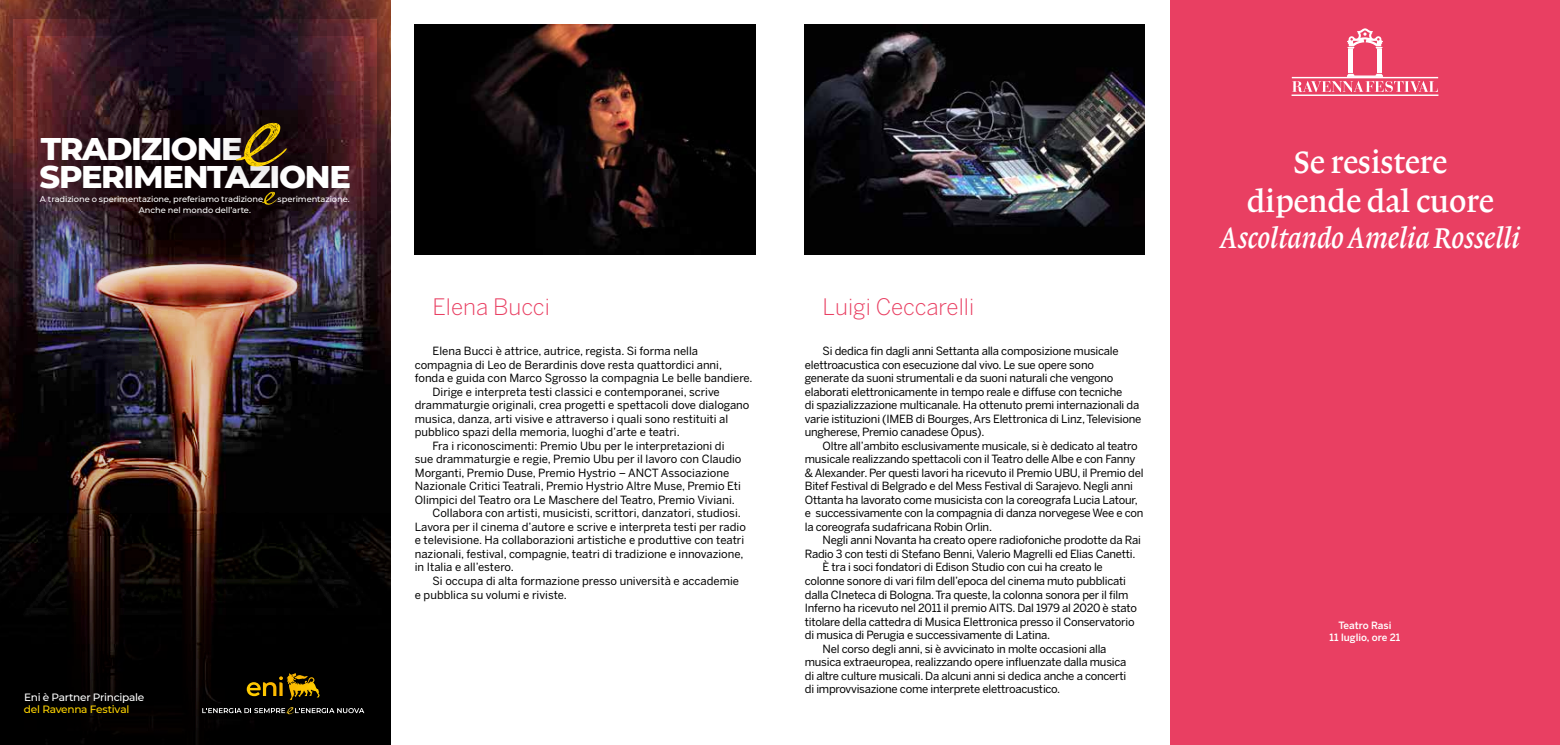
<style>
.page{position:relative;width:1560px;height:745px;background:#fff}
.page>*{position:absolute;margin:0;border:0;box-sizing:border-box;transform-origin:0 0}
.t1{font:32.5px/39px "Lexicon No 1 Roman B";letter-spacing:-.01em;color:#fff;text-align:center;scale:.96 1}
.t2{font:800 32px "Montserrat";letter-spacing:-.04em;color:#fff}
.t3{font:30px "Lexicon No 1 Italic B";letter-spacing:-.01em;color:#fff;scale:.96 1}
.t4{font:300 22.5px "Benton Sans";color:#e93f62}
.t5{font:11.25px/13.5px "Benton Sans";letter-spacing:-.02em;color:#000}
.t6{font:11.25px "Benton Sans";color:#000}
.t7{font:500 10.62px "Montserrat";letter-spacing:-.03em;color:#fff}
.t8{font:500 10.62px "Montserrat";letter-spacing:-.025em;color:#ffd500}
.t9{font:500 10px/12px "Benton Sans";color:#fff;text-align:center}
.t10{font:500 8.38px "Montserrat";letter-spacing:-.005em;color:#fff}
</style>
<div class="page">
<div style="left:1169px;top:0;width:390px;height:744px;background:#e93f62"></div>
<svg style="left:1377px;top:49px;width:3px;height:24px"></svg>
<svg style="left:1347px;top:28px;width:35px;height:21px"></svg>
<hr style="left:1348px;top:49px;width:4px;height:24px;background:#fff">
<svg style="left:1291px;top:74px;width:147px;height:22px"></svg>
<svg style="left:0;top:0;width:390px;height:744px;background:#1f0e0e"></svg>
<svg style="left:13px;top:19px;width:363px;height:708px;background:#1e0d0f"></svg>
<img style="left:27px;top:36px;width:336px;height:672px">
<img style="left:286px;top:672px;width:22px;height:11px">
<svg style="left:247px;top:676px;width:36px;height:19px"></svg>
<svg style="left:202px;top:706px;width:162px;height:7px"></svg>
<div style="left:213px;top:95px;width:97px;height:99px;background:#000;opacity:.65"></div>
<svg style="left:235px;top:122px;width:52px;height:44px;background:#523c0b"></svg>
<div style="left:255px;top:184px;width:29px;height:29px;background:#000;opacity:.65"></div>
<svg style="left:261px;top:191px;width:16px;height:14px"></svg>
<img style="left:415px;top:25px;width:340px;height:229px">
<img style="left:804px;top:25px;width:340px;height:229px">
<h2 class="t2" style="left:41px;top:125px;width:203px">TRADIZIONE</h2>
<p class="t10" style="left:40px;top:193px;width:225px">A tradizione o sperimentazione, preferiamo tradizione</p>
<p class="t10" style="left:277px;top:193px;width:74px">sperimentazione.</p>
<p class="t10" style="left:139px;top:204px;width:113px">Anche nel mondo dell’arte.</p>
<h2 class="t2" style="left:40px;top:153px;width:313px">SPERIMENTAZIONE</h2>
<p class="t7" style="left:24px;top:689px;width:122px">Eni è Partner Principale</p>
<p class="t8" style="left:24px;top:701px;width:107px">del Ravenna Festival</p>
<h3 class="t4" style="left:432px;top:293px;width:119px">Elena Bucci</h3>
<p class="t6" style="left:432px;top:344px;width:267px">Elena Bucci è attrice, autrice, regista. Si forma nella</p>
<p class="t6" style="left:415px;top:358px;width:309px">compagnia di Leo de Berardinis dove resta quattordici anni,</p>
<p class="t6" style="left:415px;top:371px;width:339px">fonda e guida con Marco Sgrosso la compagnia Le belle bandiere.</p>
<p class="t6" style="left:432px;top:385px;width:289px">Dirige e interpreta testi classici e contemporanei, scrive</p>
<p class="t6" style="left:415px;top:398px;width:336px">drammaturgie originali, crea progetti e spettacoli dove dialogano</p>
<p class="t6" style="left:415px;top:412px;width:315px">musica, danza, arti visive e attraverso i quali sono restituiti al</p>
<p class="t6" style="left:415px;top:425px;width:266px">pubblico spazi della memoria, luoghi d’arte e teatri.</p>
<p class="t6" style="left:432px;top:439px;width:293px">Fra i riconoscimenti: Premio Ubu per le interpretazioni di</p>
<p class="t6" style="left:415px;top:452px;width:328px">sue drammaturgie e regie, Premio Ubu per il lavoro con Claudio</p>
<p class="t6" style="left:415px;top:466px;width:316px">Morganti, Premio Duse, Premio Hystrio – ANCT Associazione</p>
<p class="t6" style="left:415px;top:479px;width:328px">Nazionale Critici Teatrali, Premio Hystrio Altre Muse, Premio Eti</p>
<p class="t6" style="left:415px;top:493px;width:321px">Olimpici del Teatro ora Le Maschere del Teatro, Premio Viviani.</p>
<p class="t6" style="left:432px;top:506px;width:310px">Collabora con artisti, musicisti, scrittori, danzatori, studiosi.</p>
<p class="t6" style="left:415px;top:520px;width:332px">Lavora per il cinema d’autore e scrive e interpreta testi per radio</p>
<p class="t6" style="left:415px;top:533px;width:331px">e televisione. Ha collaborazioni artistiche e produttive con teatri</p>
<p class="t6" style="left:415px;top:547px;width:330px">nazionali, festival, compagnie, teatri di tradizione e innovazione,</p>
<p class="t6" style="left:415px;top:560px;width:100px">in Italia e all’estero.</p>
<p class="t6" style="left:432px;top:574px;width:308px">Si occupa di alta formazione presso università e accademie</p>
<p class="t6" style="left:415px;top:587px;width:153px">e pubblica su volumi e riviste.</p>
<h3 class="t4" style="left:822px;top:293px;width:153px">Luigi Ceccarelli</h3>
<p class="t5" style="left:804px;top:344px;width:338px;text-indent:18px">Si dedica fin dagli anni Settanta alla composizione musicale elettroacustica con esecuzione dal vivo. Le sue opere sono<br>generate da suoni strumentali e da suoni naturali che vengono elaborati elettronicamente in tempo reale e diffuse con tecniche<br>di spazializzazione multicanale. Ha ottenuto premi internazionali da varie istituzioni (IMEB di Bourges, Ars Elettronica di Linz, Televisione ungherese, Premio canadese Opus).</p>
<p class="t5" style="left:804px;top:438px;width:340px;text-indent:18px">Oltre all’ambito esclusivamente musicale, si è dedicato al teatro musicale realizzando spettacoli con il Teatro delle Albe e con Fanny &amp; Alexander. Per questi lavori ha ricevuto il Premio UBU, il Premio del Bitef Festival di Belgrado e del Mess Festival di Sarajevo. Negli anni Ottanta ha lavorato come musicista con la coreografa Lucia Latour, e successivamente con la compagnia di danza norvegese Wee e con la coreografa sudafricana Robin Orlin.</p>
<p class="t5" style="left:822px;top:533px;width:320px">Negli anni Novanta ha creato opere radiofoniche prodotte da Rai</p>
<p class="t5" style="left:804px;top:546px;width:332px">Radio 3 con testi di Stefano Benni, Valerio Magrelli ed Elias Canetti.</p>
<p class="t5" style="left:822px;top:560px;width:282px">È tra i soci fondatori di Edison Studio con cui ha creato le</p>
<p class="t5" style="left:804px;top:573px;width:323px">colonne sonore di vari film dell’epoca del cinema muto pubblicati</p>
<p class="t5" style="left:804px;top:587px;width:325px">dalla CIneteca di Bologna. Tra queste, la colonna sonora per il film</p>
<p class="t5" style="left:804px;top:600px;width:333px">Inferno ha ricevuto nel 2011 il premio AITS. Dal 1979 al 2020 è stato</p>
<p class="t5" style="left:804px;top:614px;width:331px">titolare della cattedra di Musica Elettronica presso il Conservatorio</p>
<p class="t5" style="left:804px;top:627px;width:247px">di musica di Perugia e successivamente di Latina.</p>
<p class="t5" style="left:822px;top:641px;width:285px">Nel corso degli anni, si è avvicinato in molte occasioni alla</p>
<p class="t5" style="left:804px;top:654px;width:323px">musica extraeuropea, realizzando opere influenzate dalla musica</p>
<p class="t5" style="left:804px;top:668px;width:323px">di altre culture musicali. Da alcuni anni si dedica anche a concerti</p>
<p class="t5" style="left:804px;top:681px;width:257px">di improvvisazione come interprete elettroacustico.</p>
<h1 class="t1" style="left:1246px;top:142px;width:259px">Se resistere dipende dal cuore</h1>
<h3 class="t3" style="left:1220px;top:220px;width:313px">Ascoltando Amelia Rosselli</h3>
<p class="t9" style="left:1329px;top:618px;width:72px">Teatro Rasi<br>11 luglio, ore 21</p>
</div>
